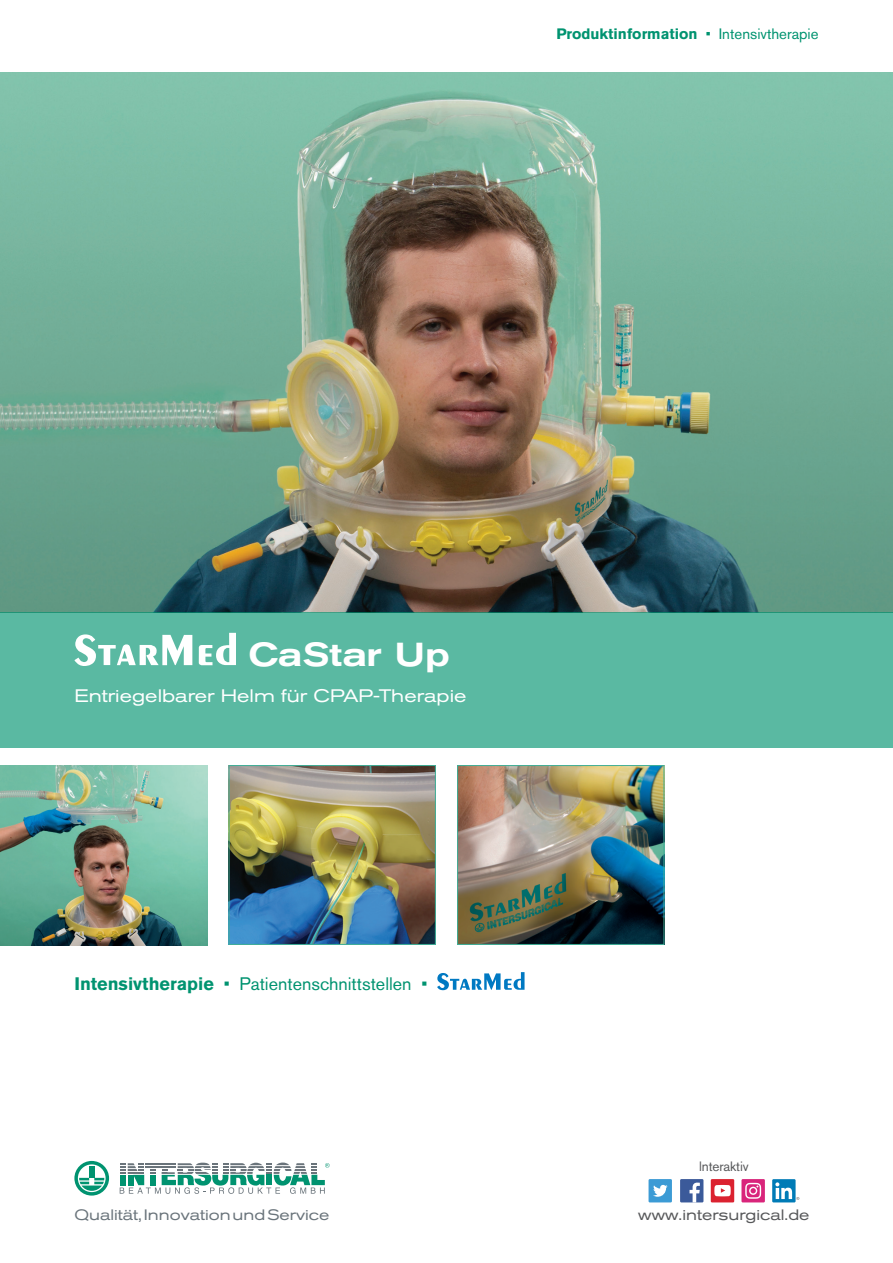
<style>
.page{position:relative;width:893px;height:1263px;background:#fff}
.page>*{position:absolute;margin:0;border:0;box-sizing:border-box;transform-origin:0 0}
.t1{font:500 expanded 33px "Akzidenz Grotesk Pro";color:#fff}
.t2{font:18px "Akzidenz Grotesk Pro";color:#009370}
.t3{font:expanded 18px "Akzidenz Grotesk Pro";color:#fff}
.t4{font:700 15px "Akzidenz Grotesk Pro";color:#009370}
.t5{font:expanded 15px "Akzidenz Grotesk Pro";color:#6a747b}
.t6{font:expanded 15px "Akzidenz Grotesk Pro";color:#57585a}
.t7{font:13.5px "Akzidenz Grotesk Pro";letter-spacing:-.01em;color:#57585a}
.s1{font-weight:400}
.s2{font-weight:700}
</style>
<div class="page">
<img style="left:0;top:72px;width:893px;height:540px">
<svg style="left:120px;top:1162px;width:210px;height:32px"></svg>
<svg style="left:74px;top:1161px;width:35px;height:34px"></svg>
<div style="left:0;top:612px;width:893px;height:135px;background:#5ab9a2"></div>
<svg style="left:74px;top:634px;width:118px;height:32px"></svg>
<svg style="left:199px;top:633px;width:37px;height:32px"></svg>
<img style="left:0;top:765px;width:207px;height:180px">
<img style="left:231px;top:767px;width:203px;height:176px">
<div style="left:229px;top:765px;width:207px;height:180px;border:1px solid #40af98"></div>
<img style="left:459px;top:767px;width:203px;height:176px">
<div style="left:457px;top:765px;width:207px;height:180px;border:1px solid #40af98"></div>
<svg style="left:437px;top:972px;width:88px;height:18px"></svg>
<div style="left:648px;top:1179px;width:24px;height:23px;background:#3c9bd5"></div>
<svg style="left:653px;top:1184px;width:15px;height:13px"></svg>
<div style="left:680px;top:1179px;width:23px;height:23px;background:#3b5a9a"></div>
<svg style="left:689px;top:1182px;width:11px;height:20px"></svg>
<div style="left:711px;top:1179px;width:23px;height:23px;background:#db2230"></div>
<svg style="left:714px;top:1185px;width:17px;height:11px"></svg>
<div style="left:741px;top:1179px;width:24px;height:23px;background:#d9257b"></div>
<svg style="left:745px;top:1183px;width:16px;height:16px"></svg>
<div style="left:772px;top:1179px;width:24px;height:23px;background:#007bb6"></div>
<svg style="left:775px;top:1182px;width:24px;height:18px"></svg>
<p class="t4" style="left:556px;top:24px;width:264px">Produktinformation <span class="s1">• Intensivtherapie</span></p>
<h1 class="t1" style="left:248px;top:633px;width:203px">CaStar Up</h1>
<p class="t3" style="left:74px;top:684px;width:394px">Entriegelbarer Helm für CPAP-Therapie</p>
<p class="t2" style="left:74px;top:972px;width:354px"><span class="s2">Intensivtherapie</span> • Patientenschnittstellen •</p>
<p class="t5" style="left:74px;top:1205px;width:257px">Qualität, Innovation und Service</p>
<p class="t7" style="left:699px;top:1157px;width:51px">lnteraktiv</p>
<p class="t6" style="left:638px;top:1205px;width:173px">www.intersurgical.de</p>
</div>
